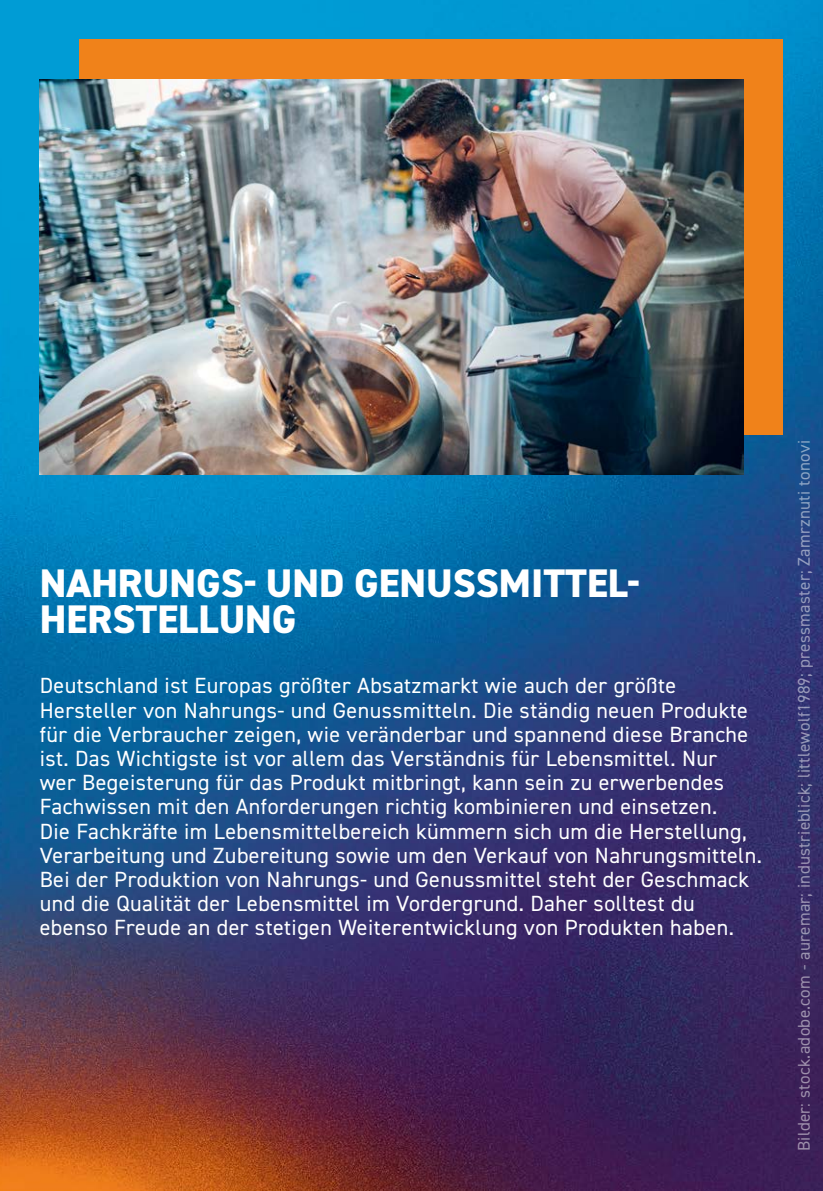
<style>
.page{position:relative;width:823px;height:1191px;background:#fff}
.page>*{position:absolute;margin:0;border:0;box-sizing:border-box;transform-origin:0 0}
.h2_Headline{font:800 40px/36px "DIN2014";color:#fff}
.p_Fließtext_11pt{font:22px/24.2px "DIN2014";letter-spacing:.02em;color:#fff}
.t1{font:17px "DIN2014";letter-spacing:.02em;color:#fff}
</style>
<div class="page">
<img style="left:0;top:0;width:822px;height:1191px">
<div style="left:79px;top:40px;width:703px;height:395px;background:#f0821a"></div>
<img style="left:40px;top:79px;width:703px;height:396px">
<h2 class="h2_Headline" style="left:40px;top:565px;width:601px">NAHRUNGS- UND GENUSSMITTEL-<br>HERSTELLUNG</h2>
<p class="p_Fließtext_11pt" style="left:40px;top:673px;width:723px">Deutschland ist Europas größter Absatzmarkt wie auch der größte Hersteller von Nahrungs- und Genussmitteln. Die ständig neuen Produkte für die Verbraucher zeigen, wie veränderbar und spannend diese Branche ist. Das Wichtigste ist vor allem das Verständnis für Lebensmittel. Nur<br>wer Begeisterung für das Produkt mitbringt, kann sein zu erwerbendes Fachwissen mit den Anforderungen richtig kombinieren und einsetzen.<br>Die Fachkräfte im Lebensmittelbereich kümmern sich um die Herstellung, Verarbeitung und Zubereitung sowie um den Verkauf von Nahrungsmitteln.<br>Bei der Produktion von Nahrungs- und Genussmittel steht der Geschmack und die Qualität der Lebensmittel im Vordergrund. Daher solltest du ebenso Freude an der stetigen Weiterentwicklung von Produkten haben.</p>
<p class="t1" style="left:792px;top:1151px;width:712px;rotate:-90deg">Bilder: stock.adobe.com - auremar; industrieblick; littlewolf1989; pressmaster; Zamrznuti tonovi</p>
</div>
